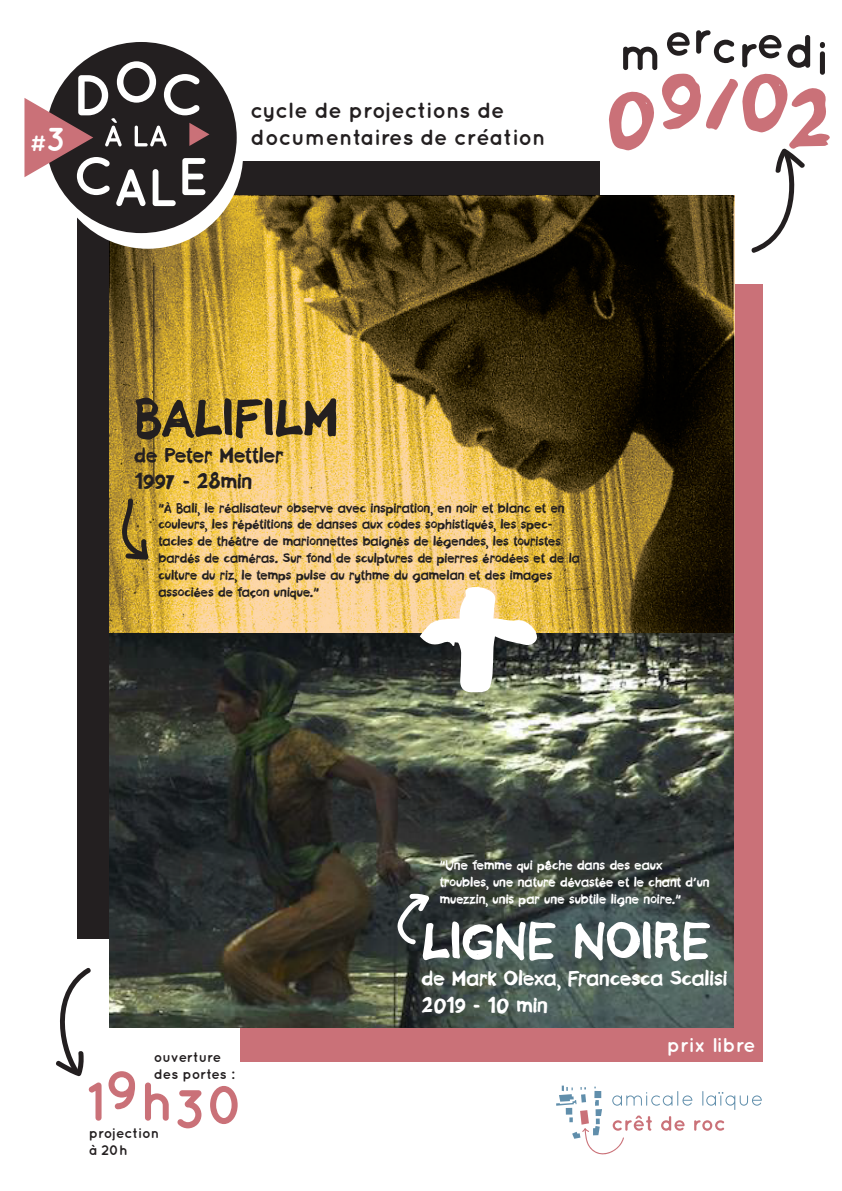
<style>
.page{position:relative;width:842px;height:1191px;background:#fff}
.page>*{position:absolute;margin:0;border:0;box-sizing:border-box;transform-origin:0 0}
.t1{font:54px "Quicksand CALE Bold";color:#fff}
.t2{font:54px "Quicksand CALE Bold";color:#231f20}
.t3{font:700 22px "Quicksand";color:#231f20}
.t4{font:22px/26.4px "Quicksand CALE Bold";color:#fff}
.t5{font:22px/26.4px "Quicksand CALE Bold";color:#231f20}
.t6{font:700 22px "Quicksand";color:#fff}
.t7{font:700 20px "Quicksand";color:#fff}
.t8{font:14px/16.8px "Quicksand CALE Bold";color:#231f20}
.t9{font:14px/16.8px "Quicksand CALE Bold";color:#fff}
.t10{font:700 14px/16.8px "Quicksand";color:#231f20}
.s1{font-size:33px}
</style>
<div class="page">
<div style="left:78px;top:161px;width:522px;height:777px;background:#231f20"></div>
<div style="left:240px;top:284px;width:522px;height:777px;background:#ca7178"></div>
<svg style="left:556px;top:1085px;width:206px;height:70px"></svg>
<svg style="left:88px;top:1082px;width:14px;height:38px"></svg>
<svg style="left:109px;top:1071px;width:26px;height:38px"></svg>
<svg style="left:145px;top:1082px;width:24px;height:38px"></svg>
<svg style="left:177px;top:1090px;width:24px;height:38px"></svg>
<svg style="left:210px;top:1086px;width:28px;height:38px"></svg>
<svg style="left:56px;top:967px;width:35px;height:109px"></svg>
<svg style="left:609px;top:30px;width:221px;height:224px"></svg>
<img style="left:109px;top:196px;width:625px;height:831px">
<hr style="left:153px;top:266px;width:1px;height:218px;background:#231f20">
<svg style="left:420px;top:586px;width:117px;height:107px;background:#b9b196"></svg>
<svg style="left:121px;top:497px;width:28px;height:63px"></svg>
<svg style="left:397px;top:893px;width:33px;height:51px;background:#636868"></svg>
<div style="left:52px;top:58px;width:191px;height:191px;background:#fff;border-radius:50%"></div>
<div style="left:46px;top:42px;width:191px;height:191px;background:#231f20;border-radius:50%"></div>
<svg style="left:24px;top:61px;width:185px;height:145px"></svg>
<h2 class="t3" style="left:251px;top:97px;width:255px">cycle de projections de</h2>
<h2 class="t6" style="left:30px;top:130px;width:37px">#<span class="s1">3</span></h2>
<h2 class="t3" style="left:251px;top:124px;width:297px">documentaires de création</h2>
<h1 class="t2" style="left:134px;top:391px;width:206px">BALIFILM</h1>
<h2 class="t5" style="left:134px;top:443px;width:151px">de Peter Mettler<br>1997 - 28min</h2>
<p class="t8" style="left:158px;top:500px;width:423px">"À Bali, le réalisateur observe avec inspiration, en noir et blanc et en couleurs, les répétitions de danses aux codes sophistiqués, les spec&shy;tacles de théâtre de marionnettes baignés de légendes, les touristes bardés de caméras. Sur fond de sculptures de pierres érodées et de la culture du riz, le temps pulse au rythme du gamelan et des images associées de façon unique."</p>
<p class="t9" style="left:440px;top:857px;width:272px">"Une femme qui pêche dans des eaux troubles, une nature dévastée et le chant d'un muezzin, unis par une subtile ligne noire."</p>
<p class="t10" style="left:154px;top:1048px;width:82px">ouverture des portes :</p>
<p class="t10" style="left:89px;top:1124px;width:72px">projection à 20h</p>
<h1 class="t1" style="left:422px;top:914px;width:290px">LIGNE NOIRE</h1>
<h2 class="t4" style="left:422px;top:966px;width:307px">de Mark Olexa, Francesca Scalisi<br>2019 - 10 min</h2>
<h3 class="t7" style="left:667px;top:1032px;width:90px">prix libre</h3>
</div>
